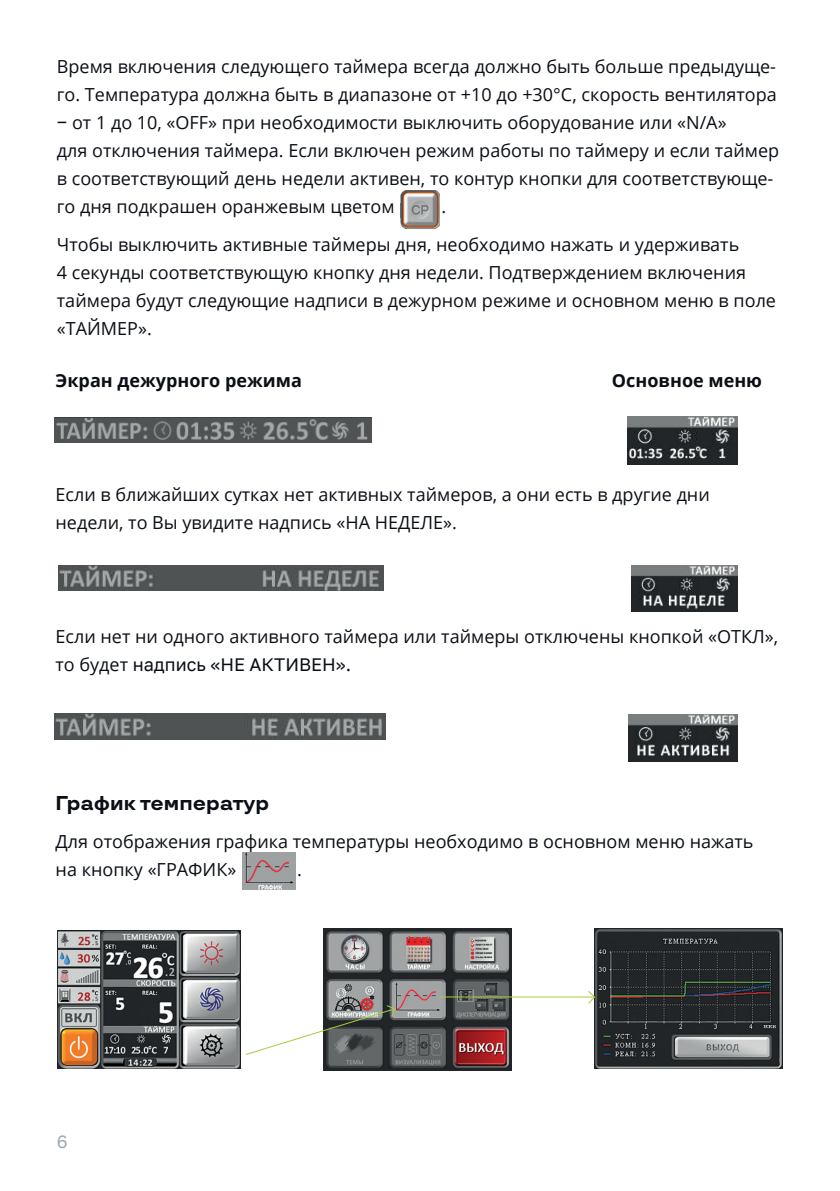
<style>
.page{position:relative;width:840px;height:1191px;background:#fff}
.page>*{position:absolute;margin:0;border:0;box-sizing:border-box;transform-origin:0 0}
.t1{font:700 20px "TT Travels";color:#0a0e16}
.t2{font:18px/28px "Open Sans";color:#0a0e16}
.t3{font:700 18px "Open Sans";color:#0a0e16}
.t4{font:18px "Golos Text";color:#0a0e16}
.t5{font:18px "Golos Text";color:#a1a8ae}
.s1{font-family:"Golos Text"}
.s2{font-family:"Open Sans"}
</style>
<div class="page">
<img style="left:57px;top:930px;width:184px;height:138px">
<img style="left:323px;top:928px;width:188px;height:142px">
<img style="left:594px;top:928px;width:187px;height:140px">
<svg style="left:245px;top:1004px;width:151px;height:51px"></svg>
<svg style="left:587px;top:990px;width:8px;height:14px"></svg>
<hr style="left:440px;top:996px;width:154px;height:1px;background:#a6ce3d">
<img style="left:400px;top:190px;width:39px;height:39px">
<img style="left:400px;top:203px;width:39px;height:14px">
<img style="left:55px;top:417px;width:316px;height:25px">
<img style="left:627px;top:417px;width:110px;height:47px">
<img style="left:631px;top:566px;width:106px;height:45px">
<img style="left:58px;top:565px;width:326px;height:26px">
<img style="left:55px;top:714px;width:330px;height:25px">
<img style="left:628px;top:714px;width:109px;height:48px">
<img style="left:242px;top:852px;width:53px;height:37px">
<p class="t2" style="left:57px;top:52px;width:723px">Время включения следующего таймера всегда должно быть больше предыдуще&shy;го. Температура должна быть в диапазоне от +10 до +30°С, скорость вентилятора <span class="s1">‒</span> от 1 до 10, «OFF» при необходимости выключить оборудование или «N/A»<br>для отключения таймера. Если включен режим работы по таймеру и если таймер в соответствующий день недели активен, то контур кнопки для соответствующе&shy;го дня подкрашен оранжевым цветом</p>
<p class="t2" style="left:57px;top:187px;width:683px;line-height:38px;text-indent:384px">.<br>Чтобы выключить активные таймеры дня, необходимо нажать и удерживать</p>
<p class="t2" style="left:57px;top:258px;width:720px">4 секунды соответствующую кнопку дня недели. Подтверждением включения таймера будут следующие надписи в дежурном режиме и основном меню в поле «ТАЙМЕР».</p>
<p class="t3" style="left:55px;top:367px;width:248px">Экран дежурного режима</p>
<p class="t3" style="left:611px;top:367px;width:152px">Основное меню</p>
<p class="t2" style="left:55px;top:480px;width:655px">Если в ближайших сутках нет активных таймеров, а они есть в другие дни недели, то Вы увидите надпись «НА НЕДЕЛЕ».</p>
<p class="t2" style="left:55px;top:622px;width:724px">Если нет ни одного активного таймера или таймеры отключены кнопкой «ОТКЛ»,</p>
<p class="t4" style="left:55px;top:653px;width:297px"><span class="s2">то будет</span> надпись «НЕ АКТИВЕН».</p>
<p class="t1" style="left:56px;top:790px;width:215px">График температур</p>
<p class="t2" style="left:56px;top:827px;width:699px">Для отображения графика температуры необходимо в основном меню нажать на кнопку «ГРАФИК»</p>
<p class="t2" style="left:297px;top:855px;width:6px">.</p>
<p class="t5" style="left:57px;top:1131px;width:12px">6</p>
</div>
